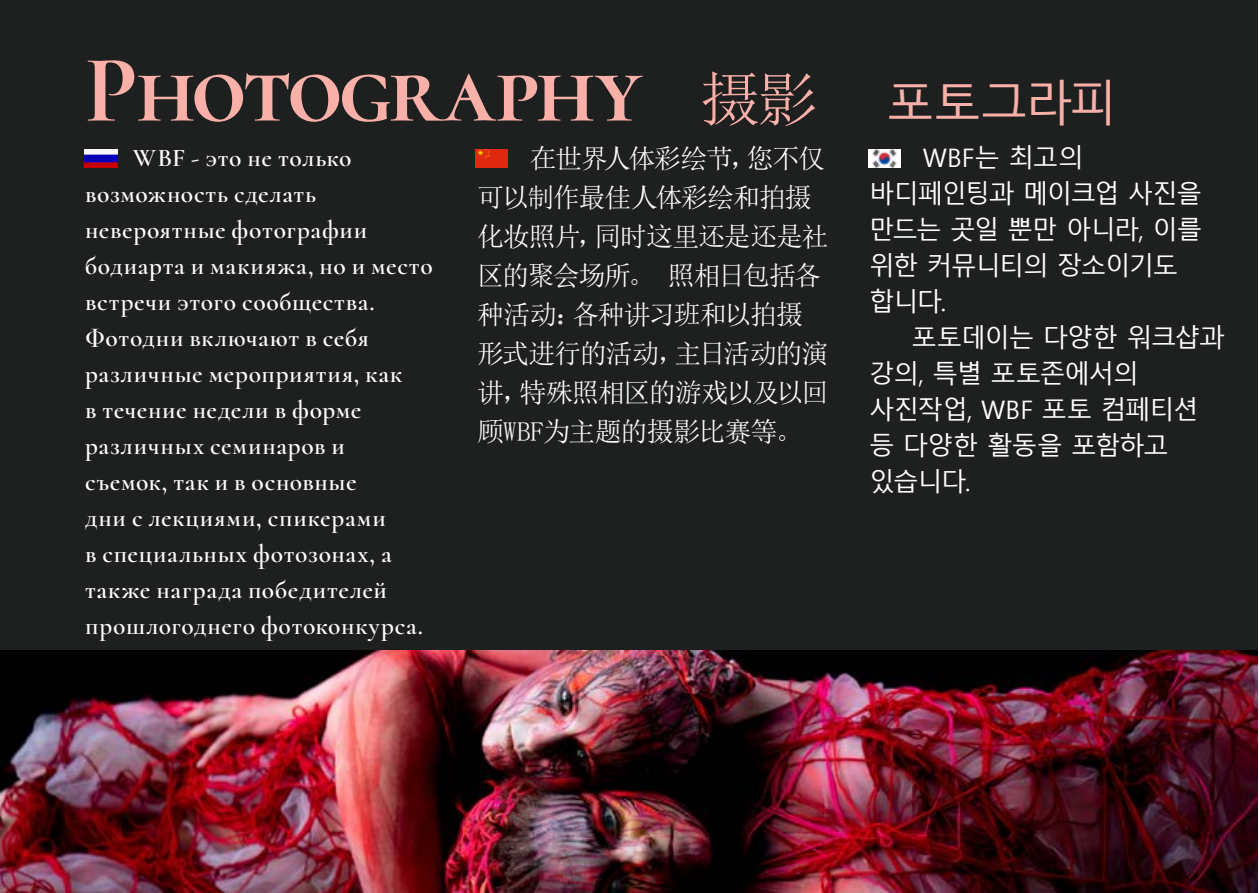
<style>
.page{position:relative;width:1259px;height:893px;background:#fff}
.page>*{position:absolute;margin:0;border:0;box-sizing:border-box;transform-origin:0 0}
.Header_32_SC{font:700 96px "Cormorant SC";letter-spacing:-.03em;color:#f9b0a8}
.Text_11_White_Semibo{font:27px/39px "Sim Sun";letter-spacing:-.045em;color:#fff}
.Text_11_White_Semibo-2{font:600 25.5px/36px "Cormorant";letter-spacing:.025em;color:#fff}
.Text_11_Left_Justifi{font:25.5px/36px "Malgun Gothic";letter-spacing:-.05em;color:#fff}
.s1{font-family:"Sim Sun";font-weight:400;font-size:60px}
.s2{font-family:"Malgun Gothic";font-weight:400;font-size:48px}
</style>
<div class="page">
<div style="left:0;top:0;width:1257px;height:893px;background:#1e2020"></div>
<img style="left:0;top:651px;width:1257px;height:242px">
<img style="left:85px;top:149px;width:32px;height:18px">
<img style="left:868px;top:149px;width:33px;height:18px">
<img style="left:475px;top:149px;width:33px;height:18px">
<p class="Header_32_SC" style="left:85px;top:30px;width:1033px">Photography <span class="s1">摄影</span> <span class="s2">포토그라피</span></p>
<p class="Text_11_White_Semibo-2" style="left:85px;top:139px;width:349px;text-indent:48px">WBF - это не только возможность сделать невероятные фотографии бодиарта и макияжа, но и место встречи этого сообщества.<br>Фотодни включают в себя различные мероприятия, как<br>в течение недели в форме различных семинаров и съемок, так и в основные<br>дни с лекциями, спикерами<br>в специальных фотозонах, а также награда победителей прошлогоднего фотоконкурса.</p>
<p class="Text_11_White_Semibo" style="left:477px;top:138px;width:353px;text-indent:53px">在世界人体彩绘节，您不仅可以制作最佳人体彩绘和拍摄化妆照片，同时这里还是还是社区的聚会场所。 照相日包括各种活动：各种讲习班和以拍摄形式进行的活动，主日活动的演讲，特殊照相区的游戏以及以回顾WBF为主题的摄影比赛等。</p>
<p class="Text_11_Left_Justifi" style="left:869px;top:140px;width:335px;text-indent:54px">WBF는 최고의 바디페인팅과 메이크업 사진을 만드는 곳일 뿐만 아니라, 이를 위한 커뮤니티의 장소이기도 합니다.</p>
<p class="Text_11_Left_Justifi" style="left:869px;top:320px;width:357px;text-indent:43px">포토데이는 다양한 워크샵과 강의, 특별 포토존에서의 사진작업, WBF 포토 컴페티션 등 다양한 활동을 포함하고 있습니다.</p>
</div>
